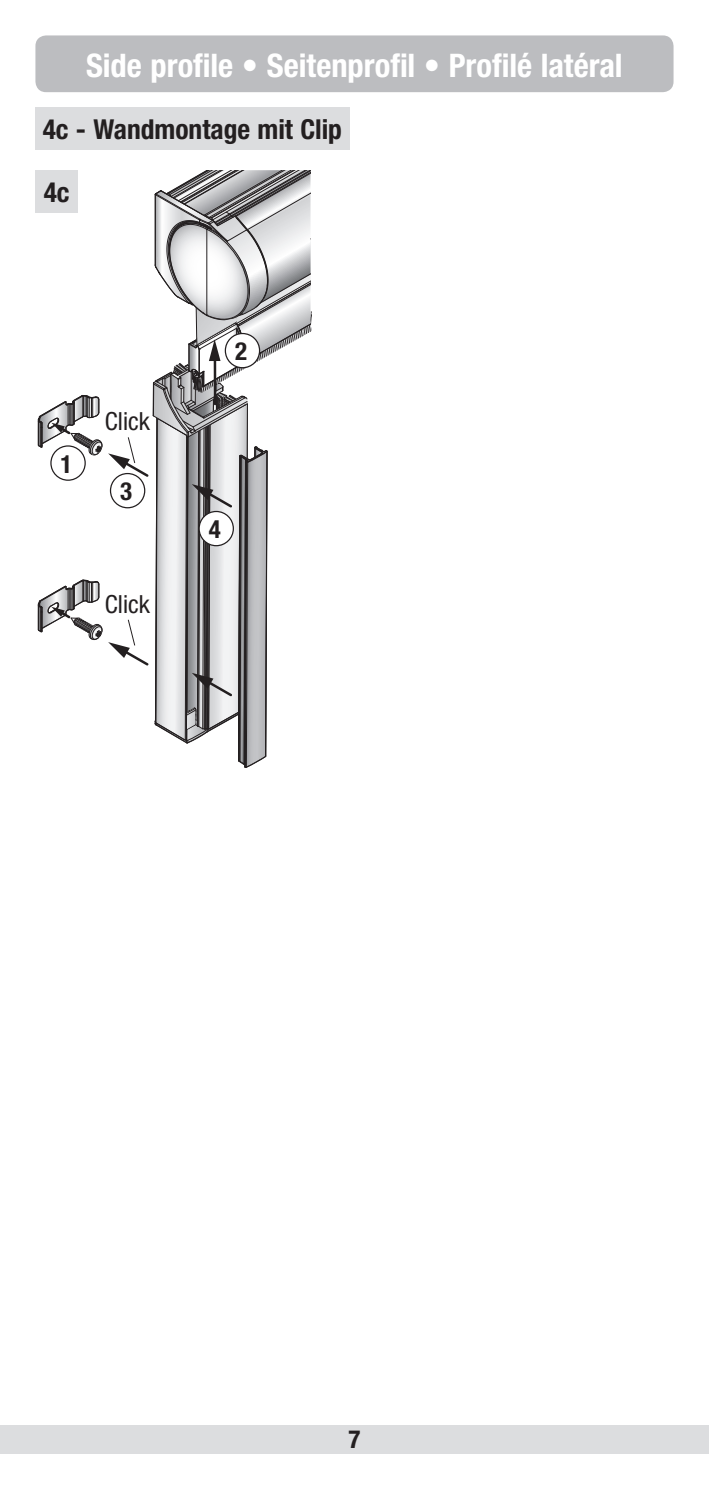
<style>
.page{position:relative;width:709px;height:1489px;background:#fff}
.page>*{position:absolute;margin:0;border:0;box-sizing:border-box;transform-origin:0 0}
.t1{font:700 condensed 32.5px "Helvetica Neue LT";color:#fff}
.t2{font:700 condensed 27.5px "Helvetica Neue LT";color:#231f20}
.t3{font:condensed 25px "Helvetica Neue LT";color:#231f20}
.t4{font:700 condensed 25px "Helvetica Neue LT";color:#231f20}
</style>
<div class="page">
<div style="left:0;top:1424px;width:709px;height:29px;background:#dcdddf"></div>
<div style="left:35px;top:35px;width:638px;height:57px;background:#bcbdc0;border-radius:11px"></div>
<div style="left:35px;top:107px;width:315px;height:43px;background:#dcdddf"></div>
<div style="left:35px;top:170px;width:43px;height:43px;background:#dcdddf"></div>
<svg style="left:38px;top:170px;width:274px;height:598px"></svg>
<p class="t1" style="left:86px;top:46px;width:538px">Side profile • Seitenprofil • Profilé latéral</p>
<p class="t2" style="left:43px;top:112px;width:301px">4c - Wandmontage mit Clip</p>
<p class="t2" style="left:44px;top:175px;width:27px">4c</p>
<p class="t4" style="left:61px;top:449px;width:14px">1</p>
<p class="t3" style="left:105px;top:407px;width:46px">Click</p>
<p class="t4" style="left:120px;top:476px;width:13px">3</p>
<p class="t3" style="left:105px;top:589px;width:46px">Click</p>
<p class="t4" style="left:235px;top:336px;width:14px">2</p>
<p class="t4" style="left:209px;top:514px;width:14px">4</p>
<p class="t4" style="left:348px;top:1424px;width:14px">7</p>
</div>
